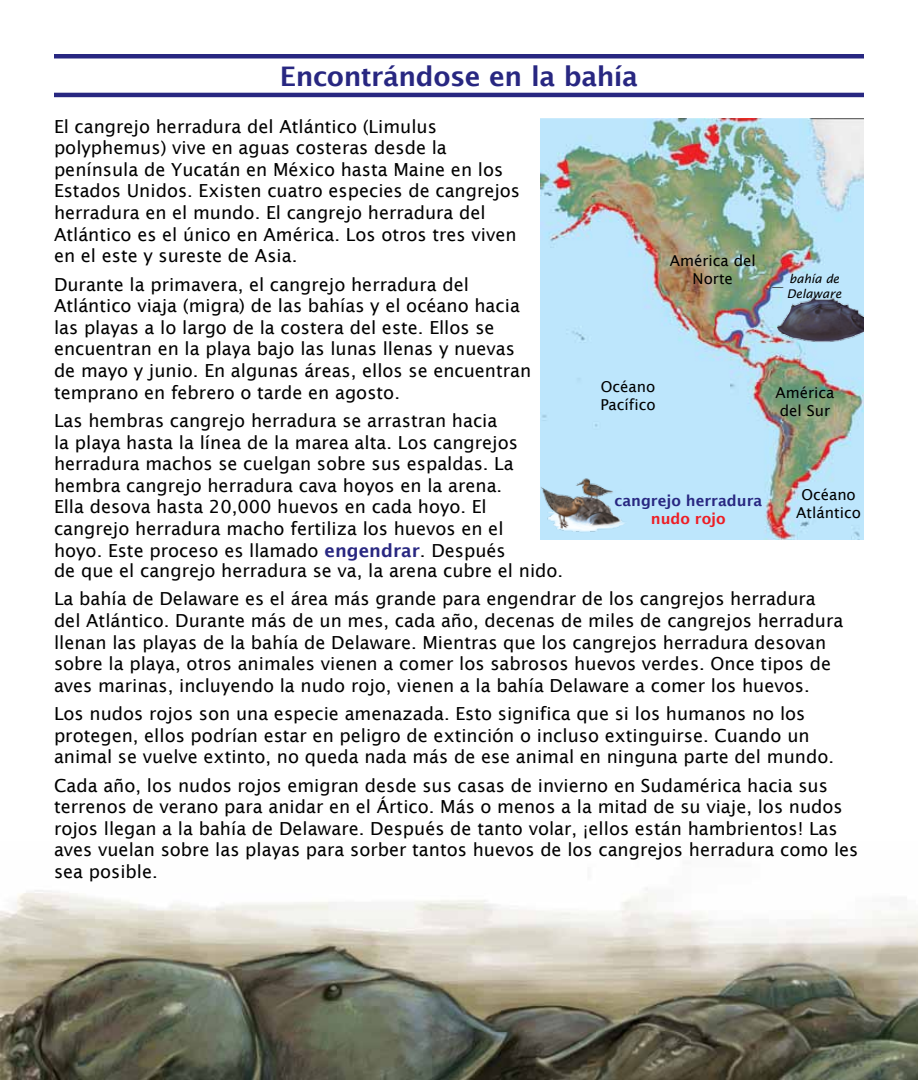
<style>
.page{position:relative;width:918px;height:1080px;background:#fff}
.page>*{position:absolute;margin:0;border:0;box-sizing:border-box;transform-origin:0 0}
.t1{font:600 27px "Lucida Sans";letter-spacing:-.015em;color:#282781}
.t2{font:18px/21.6px "Lucida Sans";color:#000}
.t3{font:15px/18px "Lucida Sans";color:#000;text-align:center}
.t4{font:600 15px "Lucida Sans";color:#282781}
.t5{font:600 15px "Lucida Sans";color:#ed1d24}
.t6{font:italic 12px/14.4px "Lucida Sans";color:#000}
.s1{font-weight:600;color:#282781}
</style>
<div class="page">
<img style="left:540px;top:119px;width:324px;height:421px">
<img style="left:778px;top:294px;width:86px;height:52px">
<img style="left:540px;top:476px;width:86px;height:63px">
<img style="left:0;top:888px;width:918px;height:192px">
<hr style="left:54px;top:93px;width:810px;height:4px;background:#282781">
<hr style="left:54px;top:54px;width:810px;height:4px;background:#282781">
<h1 class="t1" style="left:280px;top:61px;width:360px">Encontrándose en la bahía</h1>
<p class="t2" style="left:54px;top:115px;width:468px">El cangrejo herradura del Atlántico (Limulus polyphemus) vive en aguas costeras desde la península de Yucatán en México hasta Maine en los Estados Unidos. Existen cuatro especies de cangrejos herradura en el mundo. El cangrejo herradura del Atlántico es el único en América. Los otros tres viven en el este y sureste de Asia.</p>
<p class="t2" style="left:54px;top:273px;width:479px">Durante la primavera, el cangrejo herradura del Atlántico viaja (migra) de las bahías y el océano hacia las playas a lo largo de la costera del este. Ellos se encuentran en la playa bajo las lunas llenas y nuevas de mayo y junio. En algunas áreas, ellos se encuentran temprano en febrero o tarde en agosto.</p>
<p class="t2" style="left:54px;top:410px;width:465px">Las hembras cangrejo herradura se arrastran hacia<br>la playa hasta la línea de la marea alta. Los cangrejos herradura machos se cuelgan sobre sus espaldas. La hembra cangrejo herradura cava hoyos en la arena.<br>Ella desova hasta 20,000 huevos en cada hoyo. El cangrejo herradura macho fertiliza los huevos en el hoyo. Este proceso es llamado <span class="s1">engendrar</span>. Después</p>
<p class="t3" style="left:670px;top:252px;width:88px">América del<br>Norte</p>
<p class="t6" style="left:787px;top:272px;width:56px">bahía de<br>Delaware</p>
<p class="t6" style="left:771px;top:279px;width:13px">—</p>
<p class="t3" style="left:600px;top:378px;width:57px;text-align:left">Océano<br>Pacífico</p>
<p class="t3" style="left:775px;top:383px;width:61px;text-align:left">América del Sur</p>
<p class="t3" style="left:796px;top:486px;width:66px">Océano<br>Atlántico</p>
<p class="t4" style="left:614px;top:492px;width:149px">cangrejo herradura</p>
<p class="t5" style="left:651px;top:510px;width:77px">nudo rojo</p>
<p class="t2" style="left:54px;top:556px;width:763px;line-height:28.3px">de que el cangrejo herradura se va, la arena cubre el nido.<br>La bahía de Delaware es el área más grande para engendrar de los cangrejos herradura</p>
<p class="t2" style="left:54px;top:610px;width:791px">del Atlántico. Durante más de un mes, cada año, decenas de miles de cangrejos herradura llenan las playas de la bahía de Delaware. Mientras que los cangrejos herradura desovan sobre la playa, otros animales vienen a comer los sabrosos huevos verdes. Once tipos de aves marinas, incluyendo la nudo rojo, vienen a la bahía Delaware a comer los huevos.</p>
<p class="t2" style="left:54px;top:703px;width:782px">Los nudos rojos son una especie amenazada. Esto significa que si los humanos no los protegen, ellos podrían estar en peligro de extinción o incluso extinguirse. Cuando un animal se vuelve extinto, no queda nada más de ese animal en ninguna parte del mundo.</p>
<p class="t2" style="left:54px;top:774px;width:806px">Cada año, los nudos rojos emigran desde sus casas de invierno en Sudamérica hacia sus terrenos de verano para anidar en el Ártico. Más o menos a la mitad de su viaje, los nudos rojos llegan a la bahía de Delaware. Después de tanto volar, ¡ellos están hambrientos! Las aves vuelan sobre las playas para sorber tantos huevos de los cangrejos herradura como les sea posible.</p>
</div>
